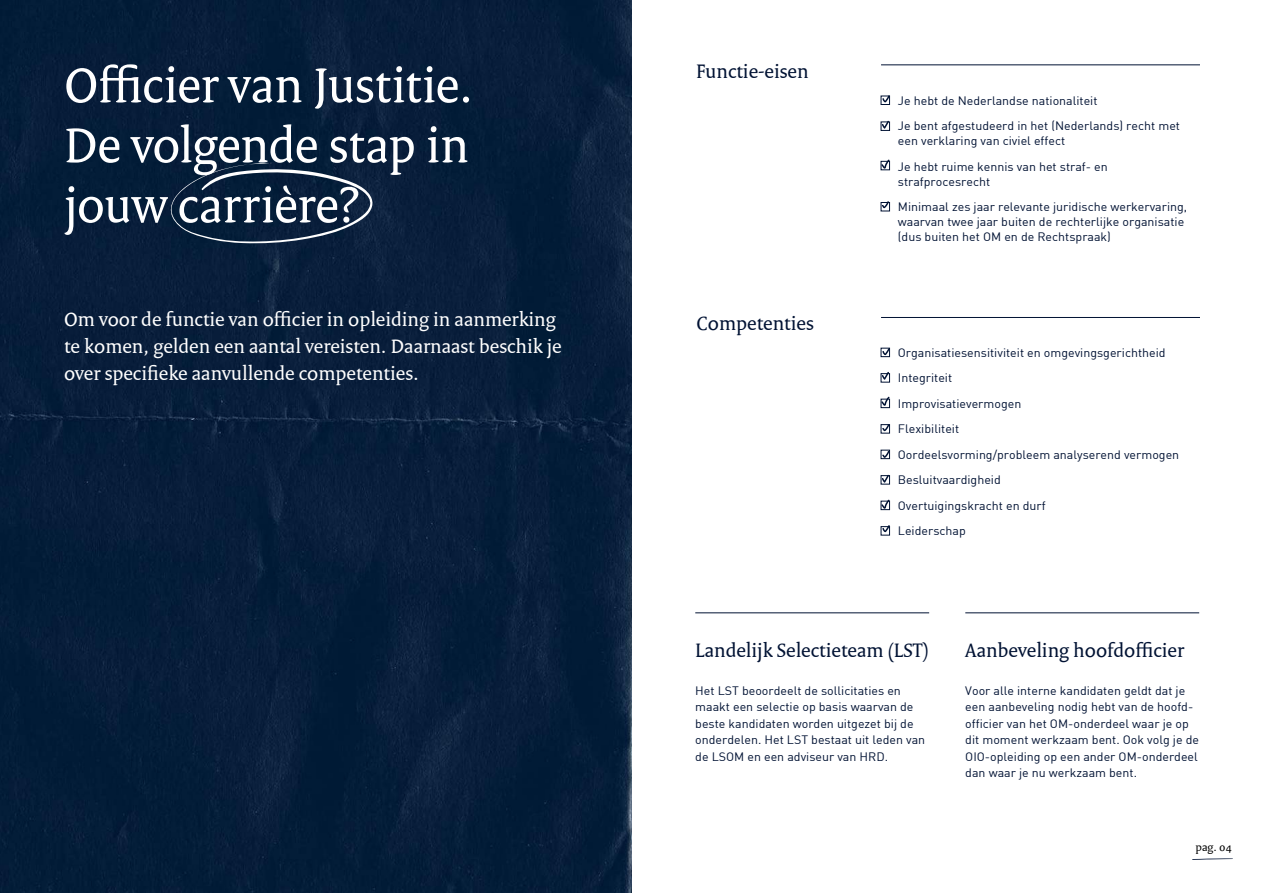
<style>
.page{position:relative;width:1263px;height:893px;background:#fff}
.page>*{position:absolute;margin:0;border:0;box-sizing:border-box;transform-origin:0 0}
.t1{font:52.5px/60px "Rijksoverheid Serif";letter-spacing:-.01em;color:#fff;text-align:justify}
.t2{font:21px/27px "Rijksoverheid Serif";color:#fff}
.t3{font:21px "Rijksoverheid Serif";color:#001233}
.t4{font:12px/25.5px "DIN";color:#001233;scale:1.04 1}
.t5{font:12px "Rijksoverheid Serif";color:#000;scale:1.04 1}
</style>
<div class="page">
<div style="left:0;top:0;width:631px;height:893px;background:#061d39"></div>
<svg style="left:1192px;top:858px;width:41px;height:2px"></svg>
<hr style="left:881px;top:65px;width:319px;height:1px;background:#001233">
<div style="left:881px;top:96px;width:9px;height:9px;border:1px solid #001233"></div>
<div style="left:881px;top:202px;width:9px;height:9px;border:1px solid #001233"></div>
<div style="left:881px;top:161px;width:9px;height:9px;border:1px solid #001233"></div>
<div style="left:881px;top:122px;width:9px;height:9px;border:1px solid #001233"></div>
<hr style="left:881px;top:317px;width:319px;height:1px;background:#001233">
<div style="left:881px;top:348px;width:9px;height:9px;border:1px solid #001233"></div>
<div style="left:881px;top:424px;width:9px;height:9px;border:1px solid #001233"></div>
<div style="left:881px;top:450px;width:9px;height:9px;border:1px solid #001233"></div>
<div style="left:881px;top:475px;width:9px;height:9px;border:1px solid #001233"></div>
<div style="left:881px;top:501px;width:9px;height:9px;border:1px solid #001233"></div>
<div style="left:881px;top:526px;width:9px;height:9px;border:1px solid #001233"></div>
<div style="left:881px;top:399px;width:9px;height:9px;border:1px solid #001233"></div>
<div style="left:881px;top:373px;width:9px;height:9px;border:1px solid #001233"></div>
<svg style="left:170px;top:162px;width:204px;height:82px;background:#152b46"></svg>
<hr style="left:695px;top:613px;width:234px;height:1px;background:#001233">
<hr style="left:965px;top:613px;width:234px;height:1px;background:#001233">
<svg style="left:882px;top:201px;width:7px;height:7px"></svg>
<svg style="left:881px;top:159px;width:9px;height:10px"></svg>
<svg style="left:882px;top:120px;width:7px;height:9px"></svg>
<svg style="left:882px;top:95px;width:8px;height:7px"></svg>
<svg style="left:882px;top:424px;width:7px;height:7px"></svg>
<svg style="left:882px;top:451px;width:7px;height:7px"></svg>
<svg style="left:881px;top:396px;width:9px;height:10px"></svg>
<svg style="left:882px;top:371px;width:7px;height:9px"></svg>
<svg style="left:881px;top:499px;width:9px;height:10px"></svg>
<svg style="left:882px;top:474px;width:7px;height:9px"></svg>
<svg style="left:882px;top:348px;width:8px;height:7px"></svg>
<svg style="left:882px;top:525px;width:8px;height:7px"></svg>
<h1 class="t1" style="left:64px;top:57px;width:411px">Officier van Justitie.<br>De volgende stap in jouw carrière?</h1>
<h2 class="t2" style="left:64px;top:306px;width:499px">Om voor de functie van officier in opleiding in aanmerking te komen, gelden een aantal vereisten. Daarnaast beschik je over specifieke aanvullende competenties.</h2>
<h2 class="t3" style="left:696px;top:61px;width:114px">Functie-eisen</h2>
<h2 class="t3" style="left:696px;top:312px;width:119px">Competenties</h2>
<p class="t4" style="left:898px;top:87px;width:273px">Je hebt de Nederlandse nationaliteit<br>Je bent afgestudeerd in het (Nederlands) recht met</p>
<p class="t4" style="left:898px;top:128px;width:203px">een verklaring van civiel effect<br>Je hebt ruime kennis van het straf- en</p>
<p class="t4" style="left:898px;top:168px;width:280px">strafprocesrecht<br>Minimaal zes jaar relevante juridische werkervaring,</p>
<p class="t4" style="left:898px;top:214px;width:277px;line-height:15px">waarvan twee jaar buiten de rechterlijke organisatie (dus buiten het OM en de Rechtspraak)</p>
<p class="t4" style="left:898px;top:339px;width:272px">Organisatiesensitiviteit en omgevingsgerichtheid<br>Integriteit<br>Improvisatievermogen<br>Flexibiliteit<br>Oordeelsvorming/probleem analyserend vermogen<br>Besluitvaardigheid<br>Overtuigingskracht en durf<br>Leiderschap</p>
<h2 class="t3" style="left:695px;top:639px;width:235px">Landelijk Selectieteam (LST)</h2>
<p class="t4" style="left:695px;top:682px;width:223px;line-height:16.5px">Het LST beoordeelt de sollicitaties en maakt een selectie op basis waarvan de beste kandidaten worden uitgezet bij de onderdelen. Het LST bestaat uit leden van de LSOM en een adviseur van HRD.</p>
<h2 class="t3" style="left:965px;top:639px;width:220px">Aanbeveling hoofdofficier</h2>
<p class="t4" style="left:965px;top:682px;width:226px;line-height:16.5px">Voor alle interne kandidaten geldt dat je een aanbeveling nodig hebt van de hoofd&shy;officier van het OM-onderdeel waar je op dit moment werkzaam bent. Ook volg je de OIO-opleiding op een ander OM-onderdeel dan waar je nu werkzaam bent.</p>
<p class="t5" style="left:1195px;top:841px;width:36px">pag. 04</p>
</div>
